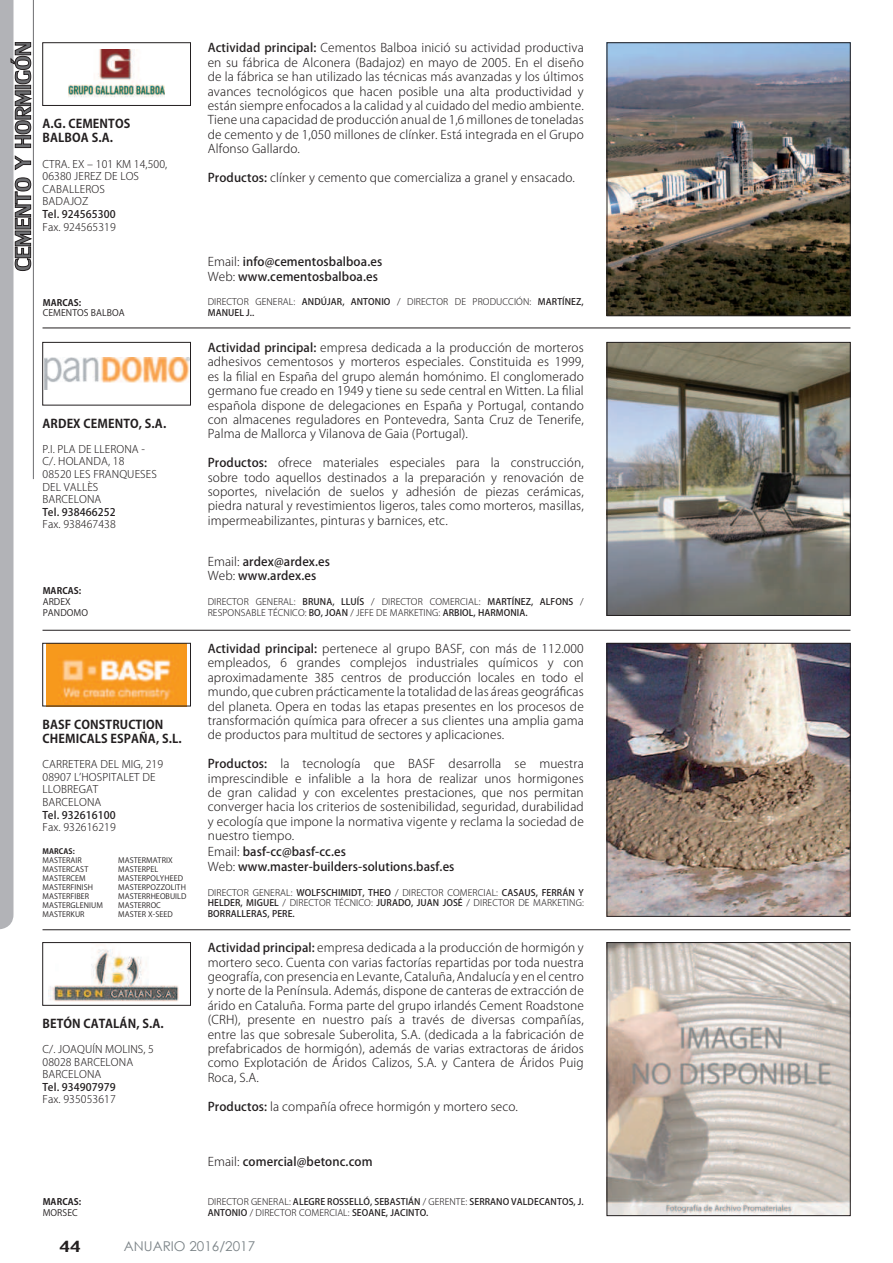
<style>
.page{position:relative;width:893px;height:1263px;background:#fff}
.page>*{position:absolute;margin:0;border:0;box-sizing:border-box;transform-origin:0 0}
.t1{font:24px "Lily UPC";color:#231f20}
.t2{font:13.5px "Century Gothic";color:#7b8387}
.t3{font:300 12px/14.4px "Koz Go Pro";letter-spacing:.01em;color:#231f20;text-align:justify}
.t4{font:500 12px/14.4px "Koz Go Pro";letter-spacing:.01em;color:#231f20}
.t5{font:700 12px/14.4px "Koz Go Pro";letter-spacing:.01em;color:#231f20}
.t6{font:300 10.5px/12.6px "Koz Go Pro";letter-spacing:.01em;color:#231f20}
.t7{font:500 10.5px "Koz Go Pro";letter-spacing:.01em;color:#231f20}
.t8{font:500 9px/10.5px "Koz Go Pro";letter-spacing:.01em;color:#231f20}
.t9{font:300 9px/10.5px "Koz Go Pro";letter-spacing:.01em;color:#231f20}
.t10{font:9px/10.8px "Koz Go Pro";letter-spacing:.01em;color:#231f20}
.t11{font:700 9px "Koz Go Pro";letter-spacing:.01em;color:#231f20}
.t12{font:7.5px/9px "Koz Go Pro";letter-spacing:.01em;color:#231f20}
.t13{font:700 7.5px "Koz Go Pro";letter-spacing:.01em;color:#231f20}
.s1{font-weight:500}
.s2{font-weight:300}
</style>
<div class="page">
<hr style="left:43px;top:328px;width:807px;height:1px;background:#231f20">
<hr style="left:43px;top:630px;width:807px;height:1px;background:#231f20">
<hr style="left:43px;top:929px;width:807px;height:1px;background:#231f20">
<img style="left:609px;top:45px;width:239px;height:269px">
<div style="left:607px;top:43px;width:243px;height:273px;border:1px solid #231f20"></div>
<img style="left:68px;top:49px;width:97px;height:48px">
<div style="left:43px;top:43px;width:148px;height:63px;border:1px solid #231f20"></div>
<img style="left:609px;top:344px;width:239px;height:270px">
<div style="left:607px;top:342px;width:243px;height:274px;border:1px solid #231f20"></div>
<img style="left:45px;top:358px;width:144px;height:32px">
<div style="left:43px;top:342px;width:148px;height:63px;border:1px solid #231f20"></div>
<img style="left:609px;top:944px;width:239px;height:270px">
<div style="left:607px;top:942px;width:243px;height:274px;border:1px solid #231f20"></div>
<img style="left:48px;top:949px;width:131px;height:53px">
<div style="left:43px;top:942px;width:148px;height:63px;border:1px solid #231f20"></div>
<img style="left:609px;top:645px;width:239px;height:269px">
<div style="left:607px;top:643px;width:243px;height:273px;border:1px solid #231f20"></div>
<img style="left:46px;top:645px;width:141px;height:59px">
<div style="left:43px;top:643px;width:148px;height:63px;border:1px solid #231f20"></div>
<svg style="left:0;top:0;width:31px;height:929px"></svg>
<hr style="left:33px;top:0;width:1px;height:479px;background:#6d6e71">
<p class="t5" style="left:43px;top:117px;width:89px">A.G. CEMENTOS<br>BALBOA S.A.</p>
<p class="t6" style="left:43px;top:157px;width:126px">CTRA. EX – 101 KM 14,500,<br>06380 JEREZ DE LOS<br>CABALLEROS<br>BADAJOZ</p>
<p class="t7" style="left:43px;top:207px;width:75px">Tel. 924565300</p>
<p class="t6" style="left:43px;top:220px;width:75px">Fax. 924565319</p>
<p class="t11" style="left:43px;top:296px;width:40px">MARCAS:</p>
<p class="t10" style="left:43px;top:308px;width:84px">CEMENTOS BALBOA</p>
<p class="t5" style="left:43px;top:417px;width:125px">ARDEX CEMENTO, S.A.</p>
<p class="t6" style="left:43px;top:443px;width:116px">P.I. PLA DE LLERONA -<br>C/. HOLANDA, 18<br>08520 LES FRANQUESES<br>DEL VALLÈS<br>BARCELONA</p>
<p class="t7" style="left:43px;top:505px;width:75px">Tel. 938466252</p>
<p class="t6" style="left:43px;top:518px;width:75px">Fax. 938467438</p>
<p class="t11" style="left:43px;top:585px;width:40px">MARCAS:</p>
<p class="t10" style="left:43px;top:597px;width:47px">ARDEX<br>PANDOMO</p>
<p class="t5" style="left:43px;top:718px;width:141px">BASF CONSTRUCTION<br>CHEMICALS ESPAÑA, S.L.</p>
<p class="t6" style="left:43px;top:758px;width:122px">CARRETERA DEL MIG, 219<br>08907 L’HOSPITALET DE<br>LLOBREGAT<br>BARCELONA</p>
<p class="t7" style="left:43px;top:808px;width:75px">Tel. 932616100</p>
<p class="t6" style="left:43px;top:821px;width:75px">Fax. 932616219</p>
<p class="t13" style="left:43px;top:846px;width:34px">MARCAS:</p>
<p class="t12" style="left:43px;top:856px;width:62px">MASTERAIR<br>MASTERCAST<br>MASTERCEM<br>MASTERFINISH<br>MASTERFIBER<br>MASTERGLENIUM<br>MASTERKUR</p>
<p class="t12" style="left:118px;top:856px;width:70px">MASTERMATRIX<br>MASTERPEL<br>MASTERPOLYHEED<br>MASTERPOZZOLITH<br>MASTERRHEOBUILD<br>MASTERROC<br>MASTER X-SEED</p>
<p class="t5" style="left:43px;top:1017px;width:123px">BETÓN CATALÁN, S.A.</p>
<p class="t6" style="left:43px;top:1043px;width:113px">C/. JOAQUÍN MOLINS, 5<br>08028 BARCELONA<br>BARCELONA</p>
<p class="t7" style="left:43px;top:1080px;width:75px">Tel. 934907979</p>
<p class="t6" style="left:43px;top:1093px;width:75px">Fax. 935053617</p>
<p class="t11" style="left:43px;top:1196px;width:40px">MARCAS:</p>
<p class="t10" style="left:43px;top:1208px;width:37px">MORSEC</p>
<p class="t3" style="left:208px;top:41px;width:378px"><span class="s1">Actividad principal:</span> Cementos Balboa inició su actividad productiva en su fábrica de Alconera (Badajoz) en mayo de 2005. En el diseño de la fábrica se han utilizado las técnicas más avanzadas y los últimos avances tecnológicos que hacen posible una alta productividad y están siempre enfocados a la calidad y al cuidado del medio ambiente.<br>Tiene una capacidad de producción anual de 1,6 millones de toneladas de cemento y de 1,050 millones de clínker. Está integrada en el Grupo Alfonso Gallardo.</p>
<p class="t3" style="left:208px;top:170px;width:369px"><span class="s1">Productos:</span> clínker y cemento que comercializa a granel y ensacado.</p>
<p class="t4" style="left:208px;top:255px;width:176px"><span class="s2">Email:</span> info@cementosbalboa.es<br><span class="s2">Web:</span> www.cementosbalboa.es</p>
<p class="t9" style="left:208px;top:297px;width:378px">DIRECTOR GENERAL: <span class="s1">ANDÚJAR, ANTONIO</span> / DIRECTOR DE PRODUCCIÓN: <span class="s1">MARTÍNEZ,<br>MANUEL J..</span></p>
<p class="t3" style="left:208px;top:340px;width:378px"><span class="s1">Actividad principal:</span> empresa dedicada a la producción de morteros adhesivos cementosos y morteros especiales. Constituida es 1999, es la 昀椀lial en España del grupo alemán homónimo. El conglomerado germano fue creado en 1949 y tiene su sede central en Witten. La 昀椀lial española dispone de delegaciones en España y Portugal, contando con almacenes reguladores en Pontevedra, Santa Cruz de Tenerife, Palma de Mallorca y Vilanova de Gaia (Portugal).</p>
<p class="t3" style="left:208px;top:456px;width:378px"><span class="s1">Productos:</span> ofrece materiales especiales para la construcción, sobre todo aquellos destinados a la preparación y renovación de soportes, nivelación de suelos y adhesión de piezas cerámicas, piedra natural y revestimientos ligeros, tales como morteros, masillas, impermeabilizantes, pinturas y barnices, etc.</p>
<p class="t4" style="left:208px;top:555px;width:124px"><span class="s2">Email:</span> ardex@ardex.es<br><span class="s2">Web:</span> www.ardex.es</p>
<p class="t9" style="left:208px;top:597px;width:378px">DIRECTOR GENERAL: <span class="s1">BRUNA, LLUÍS</span> / DIRECTOR COMERCIAL: <span class="s1">MARTÍNEZ, ALFONS</span> /<br>RESPONSABLE TÉCNICO: <span class="s1">BO, JOAN</span> / JEFE DE MARKETING: <span class="s1">ARBIOL, HARMONIA.</span></p>
<p class="t3" style="left:208px;top:641px;width:378px"><span class="s1">Actividad principal:</span> pertenece al grupo BASF, con más de 112.000 empleados, 6 grandes complejos industriales químicos y con aproximadamente 385 centros de producción locales en todo el mundo, que cubren prácticamente la totalidad de las áreas geográ昀椀cas del planeta. Opera en todas las etapas presentes en los procesos de transformación química para ofrecer a sus clientes una amplia gama de productos para multitud de sectores y aplicaciones.</p>
<p class="t3" style="left:208px;top:757px;width:378px"><span class="s1">Productos:</span> la tecnología que BASF desarrolla se muestra imprescindible e infalible a la hora de realizar unos hormigones de gran calidad y con excelentes prestaciones, que nos permitan converger hacia los criterios de sostenibilidad, seguridad, durabilidad y ecología que impone la normativa vigente y reclama la sociedad de nuestro tiempo.</p>
<p class="t4" style="left:208px;top:845px;width:248px"><span class="s2">Email:</span> basf-cc@basf-cc.es<br><span class="s2">Web:</span> www.master-builders-solutions.basf.es</p>
<p class="t8" style="left:208px;top:887px;width:378px;text-align:justify"><span class="s2">DIRECTOR GENERAL:</span> WOLFSCHIMIDT, THEO <span class="s2">/ DIRECTOR COMERCIAL:</span> CASAUS, FERRÁN Y HELDER, MIGUEL <span class="s2">/ DIRECTOR TÉCNICO:</span> JURADO, JUAN JOSÉ <span class="s2">/ DIRECTOR DE MARKETING:<br></span>BORRALLERAS, PERE.</p>
<p class="t3" style="left:208px;top:941px;width:378px"><span class="s1">Actividad principal:</span> empresa dedicada a la producción de hormigón y mortero seco. Cuenta con varias factorías repartidas por toda nuestra geografía, con presencia en Levante, Cataluña, Andalucía y en el centro y norte de la Península. Además, dispone de canteras de extracción de árido en Cataluña. Forma parte del grupo irlandés Cement Roadstone (CRH), presente en nuestro país a través de diversas compañías, entre las que sobresale Suberolita, S.A. (dedicada a la fabricación de prefabricados de hormigón), además de varias extractoras de áridos como Explotación de Áridos Calizos, S.A. y Cantera de Áridos Puig Roca, S.A.</p>
<p class="t3" style="left:208px;top:1099px;width:312px"><span class="s1">Productos:</span> la compañía ofrece hormigón y mortero seco.</p>
<p class="t4" style="left:208px;top:1155px;width:166px"><span class="s2">Email:</span> comercial@betonc.com</p>
<p class="t8" style="left:208px;top:1197px;width:378px"><span class="s2">DIRECTOR GENERAL:</span> ALEGRE ROSSELLÓ, SEBASTIÁN <span class="s2">/ GERENTE:</span> SERRANO VALDECANTOS, J.<br>ANTONIO <span class="s2">/ DIRECTOR COMERCIAL:</span> SEOANE, JACINTO.</p>
<h1 class="t1" style="left:59px;top:1229px;width:23px">44</h1>
<p class="t2" style="left:124px;top:1241px;width:133px">ANUARIO 2016/2017</p>
</div>
